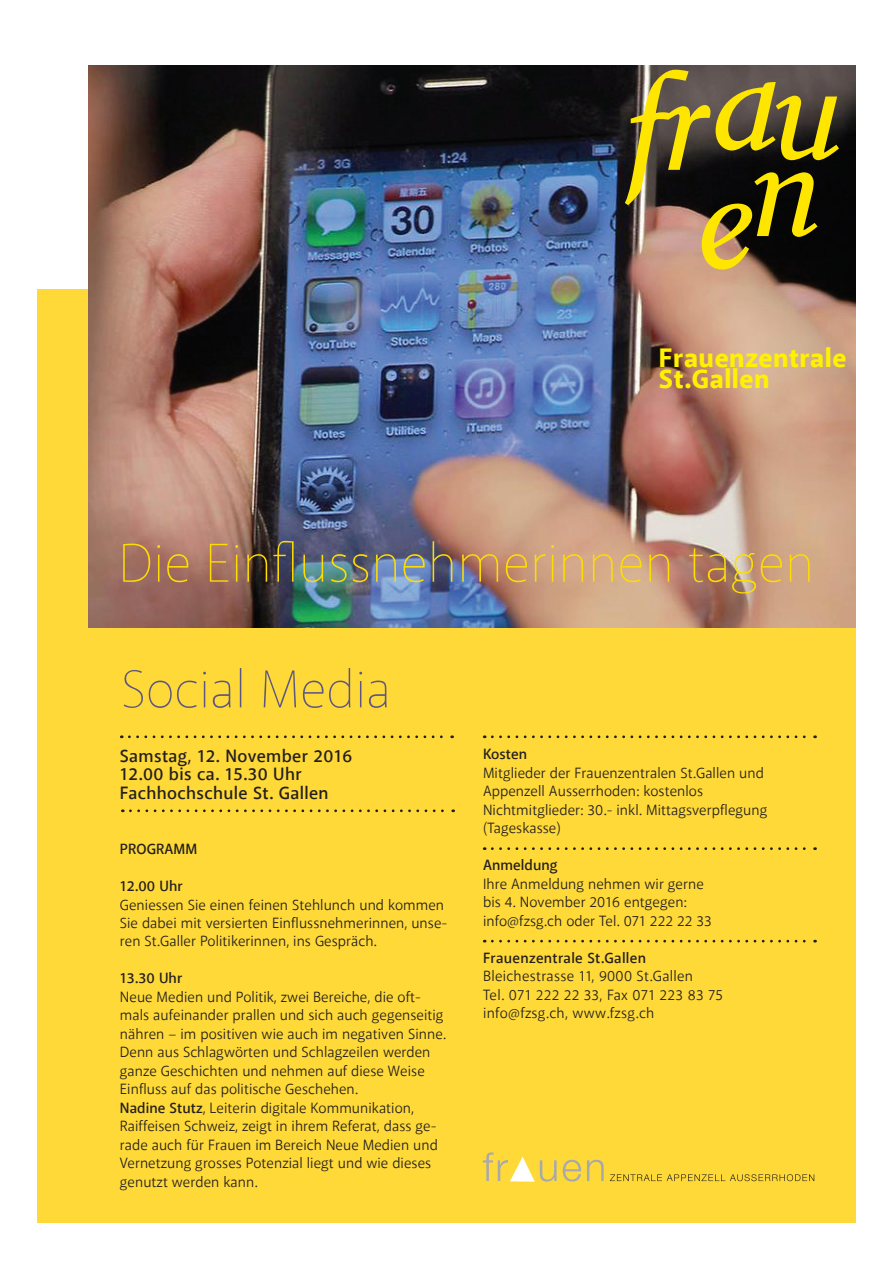
<style>
.page{position:relative;width:893px;height:1263px;background:#fff}
.page>*{position:absolute;margin:0;border:0;box-sizing:border-box;transform-origin:0 0}
.t1{font:100 55.5px "Akagi";color:#ffdc01}
.t2{font:100 54px "Akagi";color:#5c5685}
.t3{font:800 27px/21px "Akagi";letter-spacing:.02em;color:#fff101}
.t4{font:600 18px/18.5px "Akagi";letter-spacing:.02em;color:#231f20}
.t5{font:15px/18.5px "Akagi";letter-spacing:.005em;color:#231f20}
.t6{font:600 15px "Akagi";letter-spacing:.005em;color:#231f20}
.s1{font-weight:600}
</style>
<div class="page">
<div style="left:37px;top:289px;width:819px;height:933px;background:#ffd937"></div>
<img style="left:88px;top:66px;width:768px;height:561px">
<svg style="left:130px;top:809px;width:324px;height:3px"></svg>
<svg style="left:129px;top:735px;width:324px;height:3px"></svg>
<svg style="left:492px;top:735px;width:324px;height:3px"></svg>
<svg style="left:492px;top:847px;width:324px;height:3px"></svg>
<svg style="left:492px;top:940px;width:324px;height:2px"></svg>
<svg style="left:587px;top:1160px;width:17px;height:21px"></svg>
<svg style="left:563px;top:1160px;width:18px;height:21px"></svg>
<svg style="left:483px;top:1152px;width:74px;height:30px"></svg>
<svg style="left:610px;top:1174px;width:204px;height:7px"></svg>
<svg style="left:625px;top:70px;width:214px;height:200px;background:#6d5e2a"></svg>
<h3 class="t3" style="left:659px;top:348px;width:189px">Frauenzentrale<br>St.Gallen</h3>
<h1 class="t1" style="left:118px;top:529px;width:698px">Die Einflussnehmerinnen tagen</h1>
<h2 class="t2" style="left:121px;top:656px;width:272px">Social Media</h2>
<p class="t4" style="left:120px;top:746px;width:234px">Samstag, 12. November 2016<br>12.00 bis ca. 15.30 Uhr<br>Fachhochschule St. Gallen</p>
<p class="t6" style="left:120px;top:840px;width:79px">PROGRAMM</p>
<p class="t6" style="left:120px;top:877px;width:64px">12.00 Uhr</p>
<p class="t5" style="left:120px;top:895px;width:329px">Geniessen Sie einen feinen Stehlunch und kommen<br>Sie dabei mit versierten Einflussnehmerinnen, unse&shy;ren St.Galler Politikerinnen, ins Gespräch.</p>
<p class="t6" style="left:120px;top:969px;width:64px">13.30 Uhr</p>
<p class="t5" style="left:120px;top:987px;width:328px">Neue Medien und Politik, zwei Bereiche, die oft&shy;mals aufeinander prallen und sich auch gegenseitig nähren – im positiven wie auch im negativen Sinne.<br>Denn aus Schlagwörten und Schlagzeilen werden ganze Geschichten und nehmen auf diese Weise Einfluss auf das politische Geschehen.<br><span class="s1">Nadine Stutz</span>, Leiterin digitale Kommunikation, Raiffeisen Schweiz, zeigt in ihrem Referat, dass ge&shy;rade auch für Frauen im Bereich Neue Medien und Vernetzung grosses Potenzial liegt und wie dieses genutzt werden kann.</p>
<p class="t6" style="left:483px;top:745px;width:46px">Kosten</p>
<p class="t5" style="left:483px;top:763px;width:286px">Mitglieder der Frauenzentralen St.Gallen und Appenzell Ausserrhoden: kostenlos Nichtmitglieder: 30.- inkl. Mittagsverpflegung (Tageskasse)</p>
<p class="t6" style="left:483px;top:856px;width:76px">Anmeldung</p>
<p class="t5" style="left:483px;top:874px;width:230px">Ihre Anmeldung nehmen wir gerne bis 4. November 2016 entgegen: info@fzsg.ch oder Tel. 071 222 22 33</p>
<p class="t6" style="left:483px;top:948px;width:165px">Frauenzentrale St.Gallen</p>
<p class="t5" style="left:483px;top:967px;width:242px">Bleichestrasse 11, 9000 St.Gallen<br>Tel. 071 222 22 33, Fax 071 223 83 75 info@fzsg.ch, www.fzsg.ch</p>
</div>
